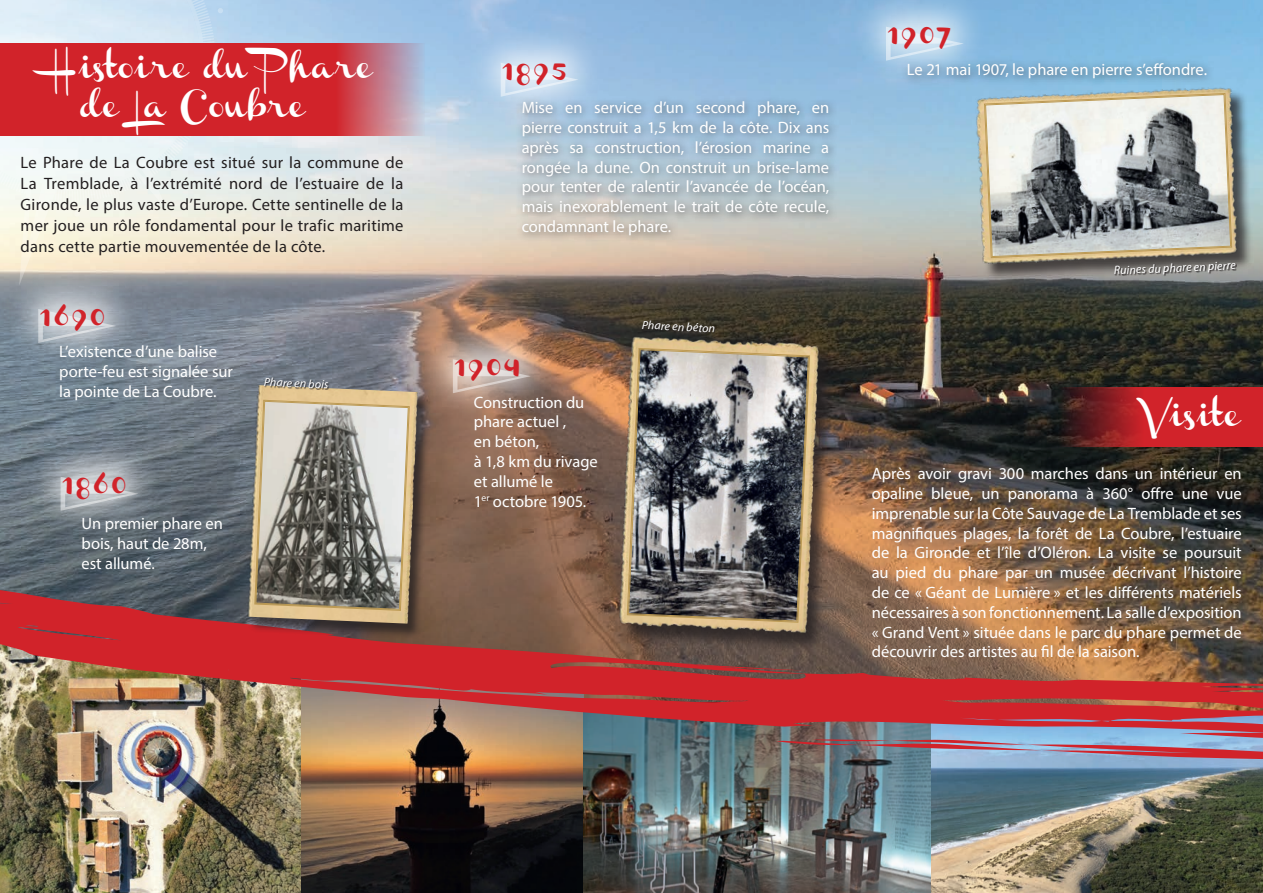
<style>
.page{position:relative;width:1263px;height:893px;background:#fff}
.page>*{position:absolute;margin:0;border:0;box-sizing:border-box;transform-origin:0 0}
.t1{font:24px/39px "Channel";letter-spacing:.06em;color:#fff}
.t2{font:24px "Channel";letter-spacing:.025em;color:#d1232a}
.t3{font:16.5px/19.8px "Myriad Pro";letter-spacing:-.005em;color:#fff}
.t4{font:16.5px/21px "Myriad Pro";letter-spacing:.015em;color:#231f20;text-align:justify}
.t5{font:italic 12px "Myriad Pro";color:#fff}
</style>
<div class="page">
<img style="left:0;top:0;width:1263px;height:591px">
<img style="left:0;top:751px;width:301px;height:142px">
<img style="left:931px;top:762px;width:332px;height:131px">
<img style="left:301px;top:751px;width:283px;height:142px">
<img style="left:584px;top:751px;width:347px;height:142px">
<img style="left:0;top:591px;width:1263px;height:160px">
<svg style="left:776px;top:731px;width:487px;height:31px;background:#928da2"></svg>
<svg style="left:1026px;top:713px;width:198px;height:6px"></svg>
<div style="left:805px;top:685px;width:306px;height:9px;background:#d1232a"></div>
<svg style="left:0;top:584px;width:170px;height:33px;background:#86424a"></svg>
<svg style="left:0;top:0;width:299px;height:286px;background:#e1e0d6"></svg>
<svg style="left:0;top:0;width:230px;height:217px"></svg>
<svg style="left:0;top:43px;width:425px;height:93px;background:#ce343d"></svg>
<div style="left:2px;top:266px;width:140px;height:103px;background:#fff;opacity:.78"></div>
<div style="left:24px;top:434px;width:140px;height:104px;background:#fff;opacity:.78"></div>
<div style="left:515px;top:95px;width:324px;height:150px;background:#231f20;opacity:.75"></div>
<div style="left:464px;top:24px;width:141px;height:100px;background:#fff;opacity:.78"></div>
<div style="left:978px;top:90px;width:275px;height:191px;background:#231f20;opacity:.75"></div>
<img style="left:974px;top:86px;width:266px;height:181px">
<svg style="left:984px;top:71px;width:248px;height:210px;background:#868c8a"></svg>
<svg style="left:985px;top:94px;width:246px;height:163px"></svg>
<div style="left:416px;top:320px;width:142px;height:99px;background:#fff;opacity:.78"></div>
<div style="left:901px;top:56px;width:315px;height:32px;background:#231f20;opacity:.75"></div>
<div style="left:849px;top:0;width:140px;height:87px;background:#fff;opacity:.78"></div>
<svg style="left:1058px;top:388px;width:205px;height:59px;background:#aa2126"></svg>
<div style="left:619px;top:338px;width:217px;height:315px;background:#231f20;opacity:.75"></div>
<img style="left:615px;top:335px;width:204px;height:300px">
<svg style="left:628px;top:349px;width:181px;height:273px;background:#7d7a78"></svg>
<div style="left:1114px;top:262px;width:123px;height:14px;background:#231f20;opacity:.85"></div>
<div style="left:247px;top:386px;width:184px;height:252px;background:#231f20;opacity:.75"></div>
<img style="left:245px;top:385px;width:173px;height:239px">
<svg style="left:254px;top:400px;width:156px;height:227px;background:#9c978a"></svg>
<div style="left:264px;top:378px;width:66px;height:12px;background:#231f20;opacity:.85"></div>
<div style="left:642px;top:321px;width:74px;height:13px;background:#231f20;opacity:.85"></div>
<h1 class="t1" style="left:81px;top:50px;width:294px;text-indent:-30px">Histoire du Phare de La Coubre</h1>
<p class="t4" style="left:21px;top:152px;width:384px">Le Phare de La Coubre est situé sur la commune de La Tremblade, à l’extrémité nord de l’estuaire de la Gironde, le plus vaste d’Europe. Cette sentinelle de la mer joue un rôle fondamental pour le trafic maritime dans cette partie mouvementée de la côte.</p>
<h1 class="t2" style="left:40px;top:303px;width:68px">1690</h1>
<p class="t3" style="left:59px;top:342px;width:175px">L’existence d’une balise porte-feu est signalée sur la pointe de La Coubre.</p>
<h1 class="t2" style="left:63px;top:470px;width:67px">1860</h1>
<p class="t3" style="left:82px;top:514px;width:143px">Un premier phare en bois, haut de 28m, est allumé.</p>
<p class="t5" style="left:264px;top:374px;width:66px;rotate:3deg">Phare en bois</p>
<h1 class="t2" style="left:503px;top:56px;width:69px">1895</h1>
<p class="t3" style="left:522px;top:98px;width:309px;text-align:justify">Mise en service d’un second phare, en pierre construit а 1,5 km de la côte. Dix ans après sa construction, l’érosion marine a rongée la dune. On construit un brise-lame pour tenter de ralentir l’avancée de l’océan, mais inexorablement le trait de côte recule, condamnant le phare.</p>
<h1 class="t2" style="left:455px;top:353px;width:70px">1904</h1>
<p class="t3" style="left:474px;top:392px;width:125px">Construction du phare actuel ,<br>en béton,<br>à 1,8 km du rivage et allumé le<br>1<sup>er</sup> octobre 1905.</p>
<p class="t5" style="left:642px;top:317px;width:74px;rotate:3deg">Phare en béton</p>
<h1 class="t2" style="left:888px;top:20px;width:68px">1907</h1>
<p class="t3" style="left:907px;top:59px;width:302px">Le 21 mai 1907, le phare en pierre s’effondre.</p>
<p class="t5" style="left:1114px;top:263px;width:123px;rotate:-3deg">Ruines du phare en pierre</p>
<h1 class="t1" style="left:1144px;top:398px;width:98px">Visite</h1>
<p class="t3" style="left:872px;top:463px;width:371px;text-align:justify">Après avoir gravi 300 marches dans un intérieur en opaline bleue, un panorama à 360° offre une vue imprenable sur la Côte Sauvage de La Tremblade et ses magnifiques plages, la forêt de La Coubre, l’estuaire de la Gironde et l’île d’Oléron. La visite se poursuit au pied du phare par un musée décrivant l’histoire de ce « Géant de Lumière » et les différents matériels nécessaires à son fonctionnement. La salle d’exposition « Grand Vent » située dans le parc du phare permet de découvrir des artistes au fil de la saison.</p>
</div>
